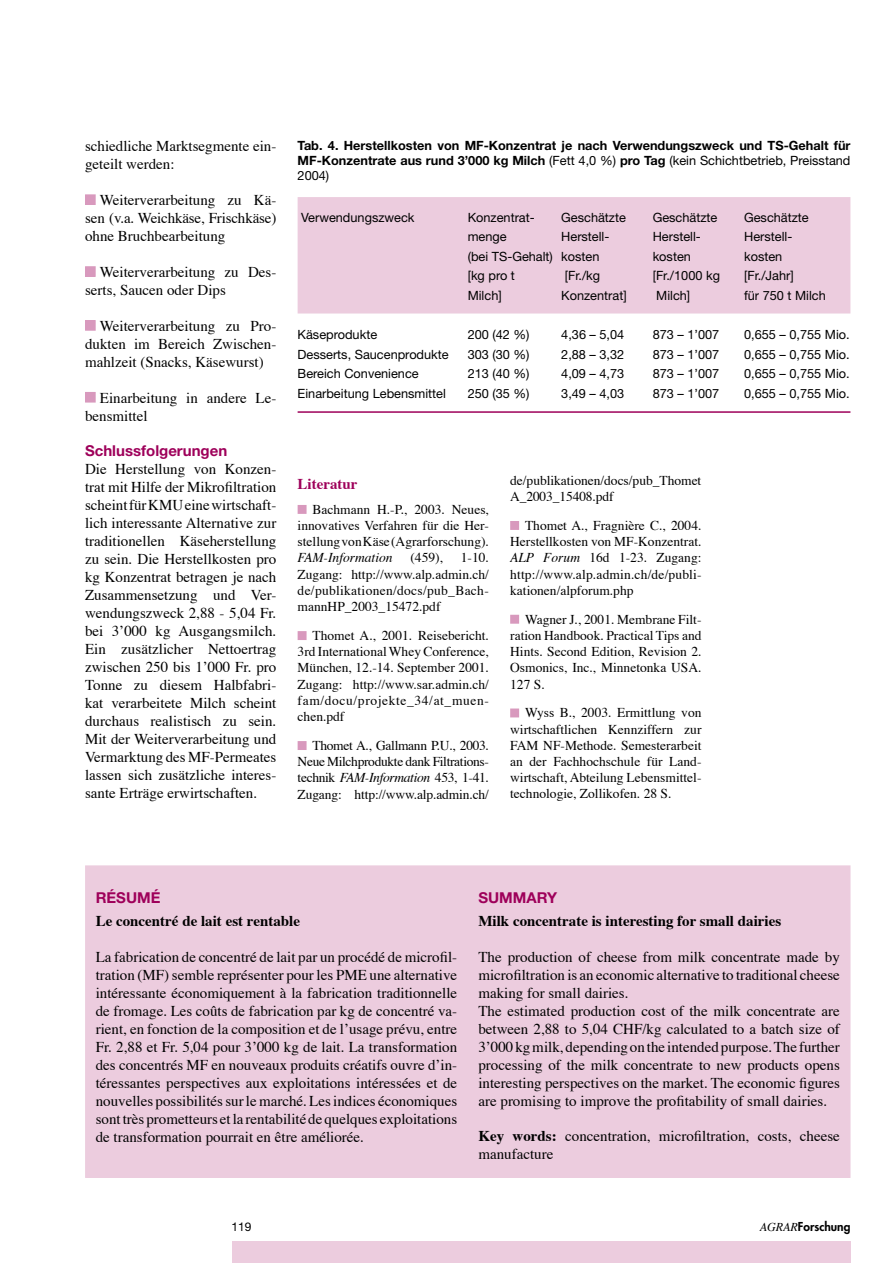
<style>
.page{position:relative;width:893px;height:1263px;background:#fff}
.page>*{position:absolute;margin:0;border:0;box-sizing:border-box;transform-origin:0 0}
.Texte{font:15px/18px "Times";color:#000;text-align:justify}
.Texte-2{font:700 15px "Times";color:#000}
.Titre_texte{font:700 15px "Helvetica Neue";color:#9e005a}
.Literatur_titre{font:700 15px "Times";color:#9e005a}
.Literatur_texte{font:13.5px/16.2px "Times";color:#000;text-align:justify}
.Tab{font:12.75px "Helvetica Neue";color:#000}
.Tab_titre{font:700 12.75px/15.3px "Helvetica Neue";color:#000;text-align:justify}
.t1{font:800 12px "Futura";color:#000}
.t2{font:12px "Helvetica Neue";color:#000}
.s1{font-weight:400}
.s2{font-style:italic}
.s3{font-weight:700}
.s4{font-family:"Times";font-weight:400;font-style:italic}
</style>
<div class="page">
<div style="left:232px;top:1242px;width:618px;height:21px;background:#ecccde"></div>
<div style="left:298px;top:198px;width:552px;height:115px;background:#ecccde"></div>
<div style="left:298px;top:197px;width:552px;height:116px;border:2px solid #ecccde"></div>
<div style="left:86px;top:866px;width:764px;height:311px;background:#ecccde"></div>
<div style="left:85px;top:865px;width:765px;height:313px;border:2px solid #ecccde"></div>
<div style="left:86px;top:195px;width:9px;height:9px;background:#d899bd"></div>
<div style="left:85px;top:194px;width:11px;height:11px;border:2px solid #d899bd"></div>
<div style="left:86px;top:267px;width:9px;height:9px;background:#d899bd"></div>
<div style="left:85px;top:266px;width:11px;height:11px;border:2px solid #d899bd"></div>
<div style="left:86px;top:321px;width:9px;height:9px;background:#d899bd"></div>
<div style="left:85px;top:320px;width:11px;height:11px;border:2px solid #d899bd"></div>
<div style="left:86px;top:393px;width:9px;height:9px;background:#d899bd"></div>
<div style="left:85px;top:392px;width:11px;height:11px;border:2px solid #d899bd"></div>
<div style="left:298px;top:506px;width:8px;height:7px;background:#d899bd"></div>
<div style="left:298px;top:505px;width:9px;height:9px;border:2px solid #d899bd"></div>
<div style="left:298px;top:632px;width:8px;height:7px;background:#d899bd"></div>
<div style="left:298px;top:631px;width:9px;height:9px;border:2px solid #d899bd"></div>
<div style="left:298px;top:742px;width:8px;height:7px;background:#d899bd"></div>
<div style="left:298px;top:741px;width:9px;height:9px;border:2px solid #d899bd"></div>
<div style="left:511px;top:522px;width:7px;height:7px;background:#d899bd"></div>
<div style="left:510px;top:521px;width:9px;height:9px;border:2px solid #d899bd"></div>
<div style="left:511px;top:615px;width:7px;height:8px;background:#d899bd"></div>
<div style="left:510px;top:615px;width:9px;height:9px;border:2px solid #d899bd"></div>
<div style="left:511px;top:709px;width:7px;height:8px;background:#d899bd"></div>
<div style="left:510px;top:708px;width:9px;height:9px;border:2px solid #d899bd"></div>
<hr style="left:298px;top:411px;width:552px;height:2px;background:#9e005a">
<p class="Texte" style="left:85px;top:137px;width:193px">schiedliche Marktsegmente ein&shy;geteilt werden:</p>
<p class="Texte" style="left:85px;top:191px;width:193px;text-indent:15px">Weiterverarbeitung zu Kä&shy;sen (v.a. Weichkäse, Frischkäse) ohne Bruchbearbeitung</p>
<p class="Texte" style="left:85px;top:263px;width:193px;text-indent:15px">Weiterverarbeitung zu Des&shy;serts, Saucen oder Dips</p>
<p class="Texte" style="left:85px;top:316px;width:193px;text-indent:15px">Weiterverarbeitung zu Pro&shy;dukten im Bereich Zwischen&shy;mahlzeit (Snacks, Käsewurst)</p>
<p class="Texte" style="left:85px;top:388px;width:193px;text-indent:15px">Einarbeitung in andere Le&shy;bensmittel</p>
<p class="Titre_texte" style="left:85px;top:442px;width:144px">Schlussfolgerungen</p>
<p class="Texte" style="left:85px;top:460px;width:193px">Die Herstellung von Konzen&shy;trat mit Hilfe der Mikrofiltration scheint für KMU eine wirtschaft&shy;lich interessante Alternative zur traditionellen Käseherstellung zu sein. Die Herstellkosten pro kg Konzentrat betragen je nach Zusammensetzung und Ver&shy;wendungszweck 2,88 - 5,04 Fr. bei 3’000 kg Ausgangsmilch.<br>Ein zusätzlicher Nettoertrag zwischen 250 bis 1’000 Fr. pro Tonne zu diesem Halbfabri&shy;kat verarbeitete Milch scheint durchaus realistisch zu sein.<br>Mit der Weiterverarbeitung und Vermarktung des MF-Permeates lassen sich zusätzliche interes&shy;sante Erträge erwirtschaften.</p>
<p class="Tab_titre" style="left:298px;top:137px;width:554px">Tab. 4. Herstellkosten von MF-Konzentrat je nach Verwendungszweck und TS-Gehalt für MF-Konzentrate aus rund 3’000 kg Milch <span class="s1">(Fett 4,0 %)</span> pro Tag <span class="s1">(kein Schichtbetrieb, Preisstand 2004)</span></p>
<p class="Tab" style="left:301px;top:210px;width:115px">Verwendungszweck</p>
<p class="Tab" style="left:468px;top:210px;width:69px">Konzentrat-</p>
<p class="Tab" style="left:561px;top:210px;width:66px">Geschätzte</p>
<p class="Tab" style="left:653px;top:210px;width:66px">Geschätzte</p>
<p class="Tab" style="left:744px;top:210px;width:66px">Geschätzte</p>
<p class="Tab" style="left:468px;top:229px;width:40px">menge</p>
<p class="Tab" style="left:561px;top:229px;width:50px">Herstell-</p>
<p class="Tab" style="left:653px;top:229px;width:50px">Herstell-</p>
<p class="Tab" style="left:744px;top:229px;width:50px">Herstell-</p>
<p class="Tab" style="left:468px;top:249px;width:133px">(bei TS-Gehalt) kosten</p>
<p class="Tab" style="left:653px;top:249px;width:40px">kosten</p>
<p class="Tab" style="left:744px;top:249px;width:40px">kosten</p>
<p class="Tab" style="left:468px;top:268px;width:49px">[kg pro t</p>
<p class="Tab" style="left:565px;top:268px;width:37px">[Fr./kg</p>
<p class="Tab" style="left:653px;top:268px;width:69px">[Fr./1000 kg</p>
<p class="Tab" style="left:744px;top:268px;width:51px">[Fr./Jahr]</p>
<p class="Tab" style="left:468px;top:288px;width:36px">Milch]</p>
<p class="Tab" style="left:561px;top:288px;width:67px">Konzentrat]</p>
<p class="Tab" style="left:656px;top:288px;width:36px">Milch]</p>
<p class="Tab" style="left:744px;top:288px;width:83px">für 750 t Milch</p>
<p class="Tab" style="left:298px;top:327px;width:81px">Käseprodukte</p>
<p class="Tab" style="left:468px;top:327px;width:63px">200 (42 %)</p>
<p class="Tab" style="left:561px;top:327px;width:65px">4,36 – 5,04</p>
<p class="Tab" style="left:653px;top:327px;width:68px">873 – 1’007</p>
<p class="Tab" style="left:744px;top:327px;width:107px">0,655 – 0,755 Mio.</p>
<p class="Tab" style="left:298px;top:346px;width:153px">Desserts, Saucenprodukte</p>
<p class="Tab" style="left:468px;top:346px;width:63px">303 (30 %)</p>
<p class="Tab" style="left:561px;top:346px;width:65px">2,88 – 3,32</p>
<p class="Tab" style="left:653px;top:346px;width:68px">873 – 1’007</p>
<p class="Tab" style="left:744px;top:346px;width:107px">0,655 – 0,755 Mio.</p>
<p class="Tab" style="left:298px;top:366px;width:123px">Bereich Convenience</p>
<p class="Tab" style="left:468px;top:366px;width:63px">213 (40 %)</p>
<p class="Tab" style="left:561px;top:366px;width:65px">4,09 – 4,73</p>
<p class="Tab" style="left:653px;top:366px;width:68px">873 – 1’007</p>
<p class="Tab" style="left:744px;top:366px;width:107px">0,655 – 0,755 Mio.</p>
<p class="Tab" style="left:298px;top:386px;width:150px">Einarbeitung Lebensmittel</p>
<p class="Tab" style="left:468px;top:386px;width:63px">250 (35 %)</p>
<p class="Tab" style="left:561px;top:386px;width:65px">3,49 – 4,03</p>
<p class="Tab" style="left:653px;top:386px;width:68px">873 – 1’007</p>
<p class="Tab" style="left:744px;top:386px;width:107px">0,655 – 0,755 Mio.</p>
<p class="Literatur_titre" style="left:298px;top:475px;width:61px">Literatur</p>
<p class="Literatur_texte" style="left:298px;top:501px;width:193px;text-indent:15px">Bachmann H.-P., 2003. Neues, innovatives Verfahren für die Her&shy;stellung von Käse (Agrarforschung).<br><span class="s2">FAM-Information</span></p>
<p class="Literatur_texte" style="left:410px;top:550px;width:34px">(459),</p>
<p class="Literatur_texte" style="left:298px;top:550px;width:193px;text-indent:163px">1-10.<br>Zugang: http://www.alp.admin.ch/ de/publikationen/docs/pub_Bach&shy;mannHP_2003_15472.pdf</p>
<p class="Literatur_texte" style="left:298px;top:627px;width:193px;text-indent:15px">Thomet A., 2001. Reisebericht.<br>3rd International Whey Conference, München, 12.-14. September 2001.<br>Zugang: http://www.sar.admin.ch/ fam/docu/projekte_34/at_muen&shy;chen.pdf</p>
<p class="Literatur_texte" style="left:298px;top:737px;width:193px;text-indent:15px">Thomet A., Gallmann P.U., 2003.<br>Neue Milchprodukte dank Filtrations&shy;technik <span class="s2">FAM-Information</span> 453, 1-41.<br>Zugang: http://www.alp.admin.ch/</p>
<p class="Literatur_texte" style="left:510px;top:472px;width:193px">de/publikationen/docs/pub_Thomet<br>A_2003_15408.pdf</p>
<p class="Literatur_texte" style="left:525px;top:517px;width:178px">Thomet A., Fragnière C., 2004.</p>
<p class="Literatur_texte" style="left:510px;top:533px;width:193px">Herstellkosten von MF-Konzentrat.<br><span class="s2">ALP Forum</span> 16d 1-23. Zugang: http://www.alp.admin.ch/de/publi&shy;kationen/alpforum.php</p>
<p class="Literatur_texte" style="left:510px;top:611px;width:193px;text-indent:15px">Wagner J., 2001. Membrane Filt&shy;ration Handbook. Practical Tips and Hints. Second Edition, Revision 2.<br>Osmonics, Inc., Minnetonka USA.<br>127 S.</p>
<p class="Literatur_texte" style="left:510px;top:705px;width:193px;text-indent:15px">Wyss B., 2003. Ermittlung von wirtschaftlichen Kennziffern zur FAM NF-Methode. Semesterarbeit an der Fachhochschule für Land&shy;wirtschaft, Abteilung Lebensmittel&shy;technologie, Zollikofen. 28 S.</p>
<p class="Titre_texte" style="left:96px;top:888px;width:66px">RÉSUMÉ</p>
<p class="Texte-2" style="left:96px;top:911px;width:206px">Le concentré de lait est rentable</p>
<p class="Texte" style="left:96px;top:947px;width:363px">La fabrication de concentré de lait par un procédé de microfil&shy;tration (MF) semble représenter pour les PME une alternative intéressante économiquement à la fabrication traditionnelle de fromage. Les coûts de fabrication par kg de concentré va&shy;rient, en fonction de la composition et de l’usage prévu, entre Fr. 2,88 et Fr. 5,04 pour 3’000 kg de lait. La transformation des concentrés MF en nouveaux produits créatifs ouvre d’in&shy;téressantes perspectives aux exploitations intéressées et de nouvelles possibilités sur le marché. Les indices économiques sont très prometteurs et la rentabilité de quelques exploitations de transformation pourrait en être améliorée.</p>
<p class="Titre_texte" style="left:478px;top:888px;width:80px">SUMMARY</p>
<p class="Texte-2" style="left:478px;top:911px;width:304px">Milk concentrate is interesting for small dairies</p>
<p class="Texte" style="left:478px;top:947px;width:363px">The production of cheese from milk concentrate made by microfiltration is an economic alternative to traditional cheese making for small dairies.</p>
<p class="Texte" style="left:478px;top:1001px;width:363px">The estimated production cost of the milk concentrate are between 2,88 to 5,04 CHF/kg calculated to a batch size of 3’000 kg milk, depending on the intended purpose. The further processing of the milk concentrate to new products opens interesting perspectives on the market. The economic figures are promising to improve the profitability of small dairies.</p>
<p class="Texte" style="left:478px;top:1127px;width:363px"><span class="s3">Key words:</span> concentration, microfiltration, costs, cheese manufacture</p>
<p class="t2" style="left:232px;top:1220px;width:22px">119</p>
<p class="t1" style="left:760px;top:1219px;width:92px"><span class="s4">AGRAR</span>Forschung</p>
</div>
